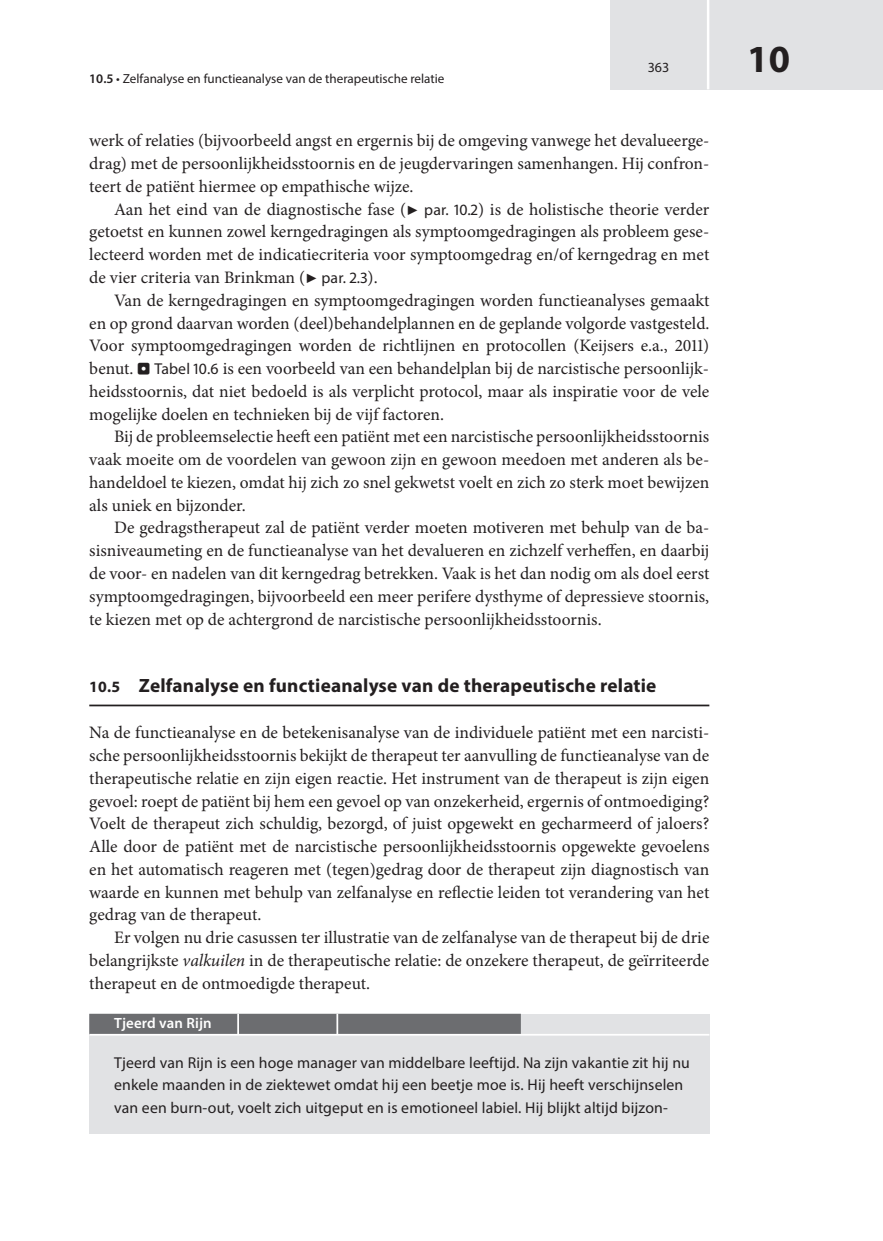
<style>
.page{position:relative;width:883px;height:1241px;background:#fff}
.page>*{position:absolute;margin:0;border:0;box-sizing:border-box;transform-origin:0 0}
.t1{font:700 38.5px "Myriad Pro";color:#231f20}
.t2{font:700 19.25px "Myriad Pro";letter-spacing:.01em;color:#231f20}
.t3{font:17.5px/22.8px "Minion Pro";color:#231f20;text-align:justify}
.t4{font:15.75px/22.8px "Myriad Pro";letter-spacing:.01em;color:#231f20}
.t5{font:600 14.88px "Myriad Pro";letter-spacing:.01em;color:#fff}
.t6{font:14px "Myriad Pro";color:#231f20}
.t7{font:13.12px "Myriad Pro";color:#231f20}
.s1{font-weight:600}
.s2{font-family:"Blik Buttons";font-size:15.75px}
.s3{font-family:"Myriad Pro";font-size:15.75px}
.s4{font-size:15.75px}
.s5{font-style:italic}
</style>
<div class="page">
<div style="left:610px;top:0;width:273px;height:89px;background:#e1e2e4"></div>
<hr style="left:707px;top:0;width:2px;height:89px;background:#fff">
<div style="left:89px;top:1013px;width:620px;height:119px;background:#e1e2e4"></div>
<hr style="left:89px;top:704px;width:620px;height:2px;background:#231f20">
<div style="left:89px;top:1013px;width:432px;height:21px;background:#6c6d70"></div>
<hr style="left:237px;top:1013px;width:2px;height:21px;background:#fff">
<hr style="left:89px;top:1033px;width:620px;height:2px;background:#fff">
<hr style="left:336px;top:1013px;width:2px;height:21px;background:#fff">
<p class="t7" style="left:89px;top:74px;width:357px"><span class="s1">10.5</span> • Zelfanalyse en functieanalyse van de therapeutische relatie</p>
<p class="t6" style="left:648px;top:62px;width:23px">363</p>
<p class="t3" style="left:89px;top:131px;width:622px">werk of relaties (bijvoorbeeld angst en ergernis bij de omgeving vanwege het devalueerge&shy;drag) met de persoonlijkheidsstoornis en de jeugdervaringen samenhangen. Hij confron&shy;teert de patiënt hiermee op empathische wijze.</p>
<p class="t3" style="left:89px;top:199px;width:622px;text-indent:25px">Aan het eind van de diagnostische fase ( <span class="s2">7</span> <span class="s3">par. 10.2</span> ) is de holistische theorie verder getoetst en kunnen zowel kerngedragingen als symptoomgedragingen als probleem gese&shy;lecteerd worden met de indicatiecriteria voor symptoomgedrag en/of kerngedrag en met de vier criteria van Brinkman ( <span class="s2">7</span> <span class="s3">par. 2.3</span> ).</p>
<p class="t3" style="left:89px;top:290px;width:622px;text-indent:25px">Van de kerngedragingen en symptoomgedragingen worden functieanalyses gemaakt en op grond daarvan worden (deel)behandelplannen en de geplande volgorde vastgesteld.<br>Voor symptoomgedragingen worden de richtlijnen en protocollen (Keijsers e.a., 2011) benut. <span class="s2">.</span> <span class="s3">Tabel 10.6</span> is een voorbeeld van een behandelplan bij de narcistische persoonlijk&shy;heidsstoornis, dat niet bedoeld is als verplicht protocol, maar als inspiratie voor de vele mogelijke doelen en technieken bij de vijf factoren.</p>
<p class="t3" style="left:89px;top:427px;width:622px;text-indent:25px">Bij de probleemselectie heeft een patiënt met een narcistische persoonlijkheidsstoornis vaak moeite om de voordelen van gewoon zijn en gewoon meedoen met anderen als be&shy;handeldoel te kiezen, omdat hij zich zo snel gekwetst voelt en zich zo sterk moet bewijzen als uniek en bijzonder.</p>
<p class="t3" style="left:89px;top:518px;width:622px;text-indent:25px">De gedragstherapeut zal de patiënt verder moeten motiveren met behulp van de ba&shy;sisniveaumeting en de functieanalyse van het devalueren en zichzelf verheffen, en daarbij de voor- en nadelen van dit kerngedrag betrekken. Vaak is het dan nodig om als doel eerst symptoomgedragingen, bijvoorbeeld een meer perifere dysthyme of depressieve stoornis, te kiezen met op de achtergrond de narcistische persoonlijkheidsstoornis.</p>
<p class="t2" style="left:89px;top:678px;width:569px"><span class="s4">10.5</span> Zelfanalyse en functieanalyse van de therapeutische relatie</p>
<p class="t3" style="left:89px;top:722px;width:622px">Na de functieanalyse en de betekenisanalyse van de individuele patiënt met een narcisti&shy;sche persoonlijkheidsstoornis bekijkt de therapeut ter aanvulling de functieanalyse van de therapeutische relatie en zijn eigen reactie. Het instrument van de therapeut is zijn eigen gevoel: roept de patiënt bij hem een gevoel op van onzekerheid, ergernis of ontmoediging?<br>Voelt de therapeut zich schuldig, bezorgd, of juist opgewekt en gecharmeerd of jaloers?<br>Alle door de patiënt met de narcistische persoonlijkheidsstoornis opgewekte gevoelens en het automatisch reageren met (tegen)gedrag door de therapeut zijn diagnostisch van waarde en kunnen met behulp van zelfanalyse en reflectie leiden tot verandering van het gedrag van de therapeut.</p>
<p class="t3" style="left:89px;top:927px;width:622px;text-indent:25px">Er volgen nu drie casussen ter illustratie van de zelfanalyse van de therapeut bij de drie belangrijkste <span class="s5">valkuilen</span> in de therapeutische relatie: de onzekere therapeut, de geïrriteerde therapeut en de ontmoedigde therapeut.</p>
<p class="t5" style="left:114px;top:1017px;width:99px">Tjeerd van Rijn</p>
<p class="t4" style="left:114px;top:1051px;width:577px">Tjeerd van Rijn is een hoge manager van middelbare leeftijd. Na zijn vakantie zit hij nu enkele maanden in de ziektewet omdat hij een beetje moe is. Hij heeft verschijnselen van een burn-out, voelt zich uitgeput en is emotioneel labiel. Hij blijkt altijd bijzon-</p>
<h1 class="t1" style="left:747px;top:44px;width:45px">10</h1>
</div>
